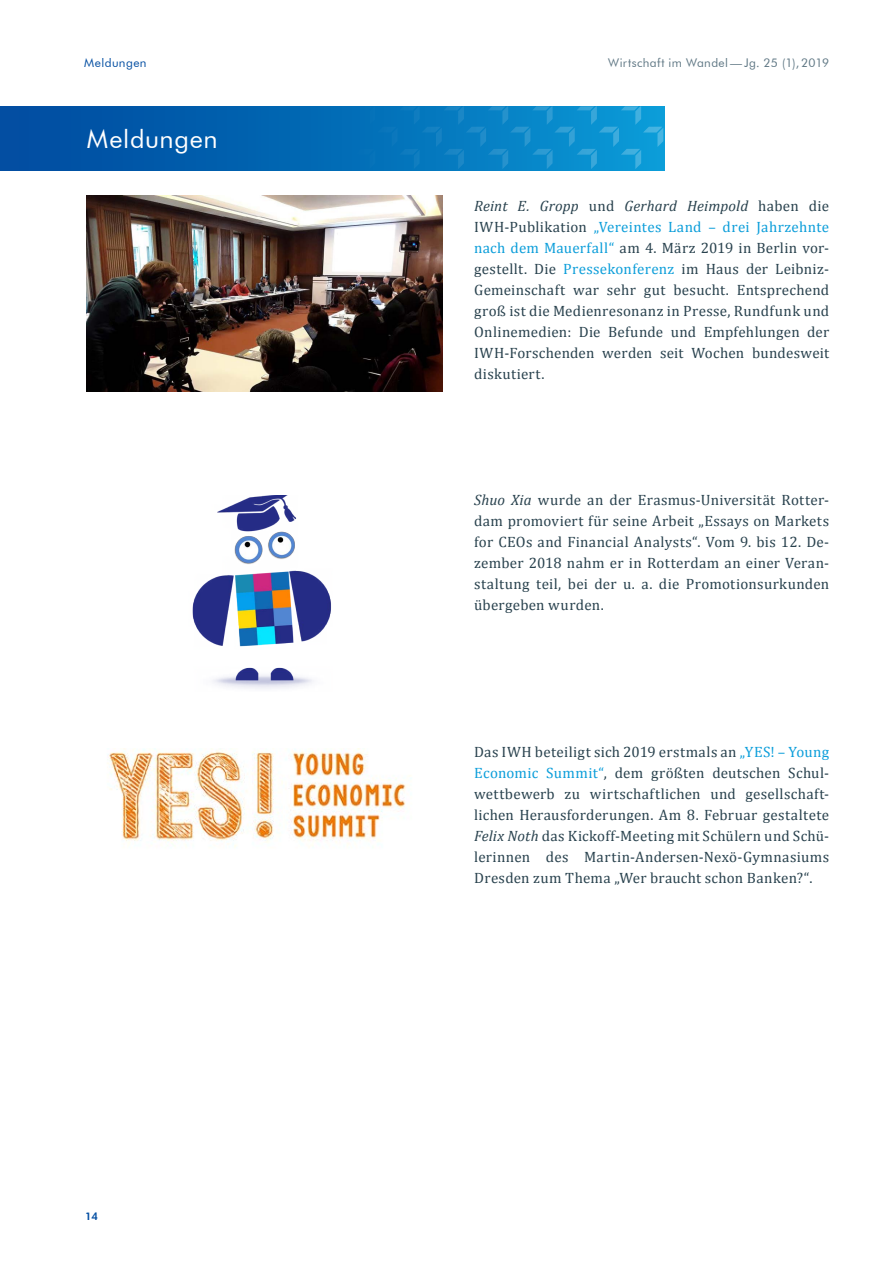
<style>
.page{position:relative;width:893px;height:1263px;background:#fff}
.page>*{position:absolute;margin:0;border:0;box-sizing:border-box;transform-origin:0 0}
.t1{font:25.5px "Futura BT";letter-spacing:.025em;color:#fff}
.t2{font:15px/21px "Cambria";letter-spacing:.015em;color:#29424e;text-align:justify}
.t3{font:12px "Futura BT";letter-spacing:.035em;color:#5f7784}
.t4{font:12px "Futura BT";letter-spacing:.035em;color:#034ea2}
.t5{font:800 10.5px "Futura BT";color:#034ea2}
.s1{font-style:italic}
.s2{color:#0c9eda}
</style>
<div class="page">
<div style="left:0;top:106px;width:664px;height:64px;background:#0052a4"></div>
<svg style="left:154px;top:106px;width:509px;height:63px"></svg>
<img style="left:87px;top:196px;width:355px;height:195px">
<img style="left:192px;top:495px;width:139px;height:194px">
<img style="left:107px;top:748px;width:299px;height:100px">
<p class="t4" style="left:84px;top:55px;width:64px">Meldungen</p>
<h1 class="t1" style="left:87px;top:123px;width:132px">Meldungen</h1>
<p class="t5" style="left:85px;top:1210px;width:14px">14</p>
<p class="t3" style="left:608px;top:55px;width:223px">Wirtschaft im Wandel—Jg. 25 (1), 2019</p>
<p class="t2" style="left:474px;top:195px;width:357px"><span class="s1">Reint E. Gropp</span> und <span class="s1">Gerhard Heimpold</span> haben die IWH-Publikation <span class="s2">„Vereintes Land – drei Jahrzehnte nach dem Mauerfall“</span> am 4. März 2019 in Berlin vor&shy;gestellt. Die <span class="s2">Pressekonferenz</span> im Haus der Leibniz-Gemeinschaft war sehr gut besucht. Entsprechend groß ist die Medienresonanz in Presse, Rundfunk und Onlinemedien: Die Befunde und Empfehlungen der IWH-Forschenden werden seit Wochen bundesweit diskutiert.</p>
<p class="t2" style="left:474px;top:489px;width:357px"><span class="s1">Shuo Xia</span> wurde an der Erasmus-Universität Rotter&shy;dam promoviert für seine Arbeit „Essays on Markets for CEOs and Financial Analysts“. Vom 9. bis 12. De&shy;zember 2018 nahm er in Rotterdam an einer Veran&shy;staltung teil, bei der u. a. die Promotionsurkunden übergeben wurden.</p>
<p class="t2" style="left:474px;top:741px;width:357px">Das IWH beteiligt sich 2019 erstmals an <span class="s2">„YES! – Young Economic Summit“</span>, dem größten deutschen Schul&shy;wettbewerb zu wirtschaftlichen und gesellschaft&shy;lichen Herausforderungen. Am 8. Februar gestaltete <span class="s1">Felix Noth</span> das Kickoff-Meeting mit Schülern und Schü&shy;lerinnen des Martin-Andersen-Nexö-Gymnasiums Dresden zum Thema „Wer braucht schon Banken?“.</p>
</div>
